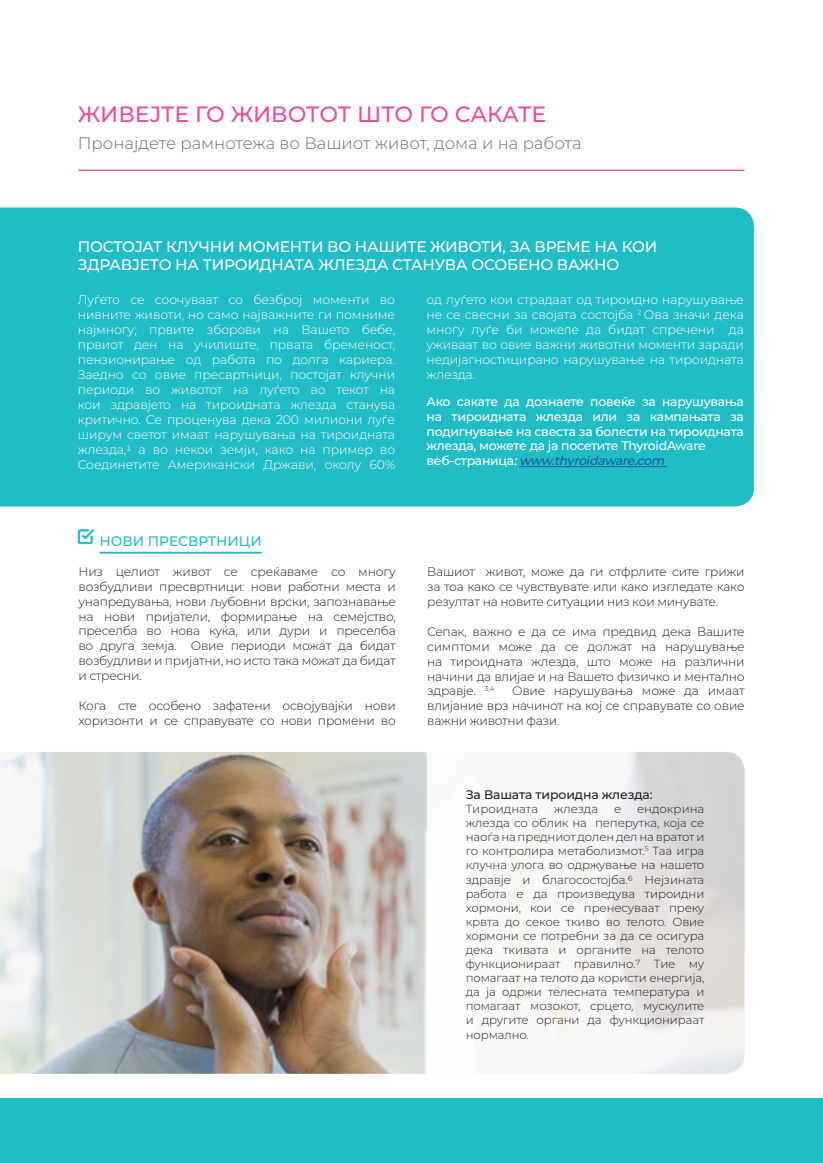
<style>
.page{position:relative;width:823px;height:1163px;background:#fff}
.page>*{position:absolute;margin:0;border:0;box-sizing:border-box;transform-origin:0 0}
.t1{font:500 22px "Montserrat";letter-spacing:-.01em;color:#ed4c9c}
.t2{font:300 16.6px "Montserrat";color:#6c6d70}
.t3{font:500 15.2px/18.2px "Montserrat";letter-spacing:-.015em;color:#fff}
.t4{font:500 13.8px "Montserrat";color:#21bdc6}
.t5{font:300 12.4px/15px "Montserrat";letter-spacing:-.01em;color:#fff;text-align:justify}
.t6{font:500 12.4px/15px "Montserrat";letter-spacing:-.02em;color:#fff}
.t7{font:500 12.4px "Montserrat";letter-spacing:-.01em;color:#231f20}
.t8{font:300 12.2px/14.8px "Montserrat";letter-spacing:-.02em;color:#231f20;text-align:justify}
.t9{font:300 11.8px/14px "Montserrat";letter-spacing:-.01em;color:#231f20;text-align:justify}
.s1{font-style:italic}
.s2{font-style:italic;color:#175d9e}
</style>
<div class="page">
<hr style="left:78px;top:170px;width:666px;height:1px;background:#ed4c9c">
<div style="left:0;top:207px;width:753px;height:299px;background:#21bdc6"></div>
<hr style="left:100px;top:551px;width:161px;height:2px;background:#21bdc6">
<hr style="left:519px;top:466px;width:147px;height:1px;background:#175d9e">
<svg style="left:78px;top:529px;width:16px;height:15px"></svg>
<img style="left:0;top:752px;width:426px;height:321px">
<svg style="left:426px;top:752px;width:318px;height:321px;fill:#f7f7f6"></svg>
<div style="left:0;top:1098px;width:822px;height:64px;background:#21bdc6"></div>
<p class="t1" style="left:78px;top:98px;width:469px">ЖИВЕЈТЕ ГО ЖИВОТОТ ШТО ГО САКАТЕ</p>
<p class="t2" style="left:78px;top:132px;width:505px">Пронајдете рамнотежа во Вашиот живот, дома и на работа</p>
<p class="t3" style="left:78px;top:236px;width:580px">ПОСТОЈАТ КЛУЧНИ МОМЕНТИ ВО НАШИТЕ ЖИВОТИ, ЗА ВРЕМЕ НА КОИ<br>ЗДРАВЈЕТО НА ТИРОИДНАТА ЖЛЕЗДА СТАНУВА ОСОБЕНО ВАЖНО</p>
<p class="t5" style="left:78px;top:292px;width:318px">Луѓето се соочуваат со безброј моменти во нивните животи, но само најважните ги помниме најмногу; првите зборови на Вашето бебе, првиот ден на училиште, првата бременост, пензионирање од работа по долга кариера.<br>Заедно со овие пресвртници, постојат клучни периоди во животот на луѓето во текот на кои здравјето на тироидната жлезда станува критично. Се проценува дека 200 милиони луѓе ширум светот имаат нарушувања на тироидната жлезда,1 а во некои земји, како на пример во Соединетите Американски Држави, околу 60%</p>
<p class="t5" style="left:426px;top:292px;width:318px">од луѓето кои страдаат од тироидно нарушување не се свесни за својата состојба <sup>2</sup> Ова значи дека многу луѓе би можеле да бидат спречени да уживаат во овие важни животни моменти заради недијагностицирано нарушување на тироидната жлезда.</p>
<p class="t6" style="left:426px;top:393px;width:319px">Ако сакате да дознаете повеќе за нарушувања на тироидната жлезда или за кампањата за подигнување на свеста за болести на тироидната жлезда, можете да ја посетите ThyroidAware<br>в е б - ст р а н и ц а <span class="s1">:</span> <span class="s2">www.thyroidaware.com</span></p>
<p class="t4" style="left:99px;top:531px;width:164px">НОВИ ПРЕСВРТНИЦИ</p>
<p class="t8" style="left:78px;top:564px;width:319px">Низ целиот живот се среќаваме со многу возбудливи пресвртници: нови работни места и унапредувањa, нови љубовни врски, запознавање на нови пријатели, формирање на семејство, преселба во нова куќа, или дури и преселба во друга земја. Овие периоди можат да бидат возбудливи и пријатни, но исто така можат да бидат и стресни.</p>
<p class="t8" style="left:78px;top:697px;width:319px">Кога сте особено зафатени освојувајќи нови хоризонти и се справувате со нови промени во</p>
<p class="t8" style="left:427px;top:564px;width:319px">Вашиот живот, може да ги отфрлите сите грижи за тоа како се чувствувате или како изгледате како резултат на новите ситуации низ кои минувате.</p>
<p class="t8" style="left:427px;top:624px;width:319px">Сепак, важно е да се има предвид дека Вашите симптоми може да се должат на нарушување на тироидната жлезда, што може на различни начини да влијае и на Вашето физичко и ментално здравје. <sup>3,4</sup></p>
<p class="t8" style="left:427px;top:683px;width:319px;text-indent:85px">Овие нарушувања може да имаат влијание врз начинот на кој се справувате со овие важни животни фази.</p>
<p class="t7" style="left:465px;top:785px;width:188px">За Вашата тироидна жлезда:</p>
<p class="t9" style="left:465px;top:801px;width:74px">Тироидната</p>
<p class="t9" style="left:553px;top:801px;width:46px">жлезда</p>
<p class="t9" style="left:613px;top:801px;width:9px">е</p>
<p class="t9" style="left:465px;top:801px;width:240px;text-indent:171px">ендокрина жлезда со облик на пеперутка, која се наоѓа на предниот долен дел на вратот и го контролира метаболизмот.<sup>5</sup> Таа игра клучна улога во одржување на нашето здравје и благосостојба.6 Нејзината работа е да произведува тироидни хормони, кои се пренесуваат преку крвта до секое ткиво во телото. Овие хормони се потребни за да се осигура дека ткивата и органите на телото функционираат правилно.7 Тие му помагаат на телото да користи енергија, да ја одржи телесната температура и помагаат мозокот, срцето, мускулите и другите органи да функционираат нормално.</p>
</div>
